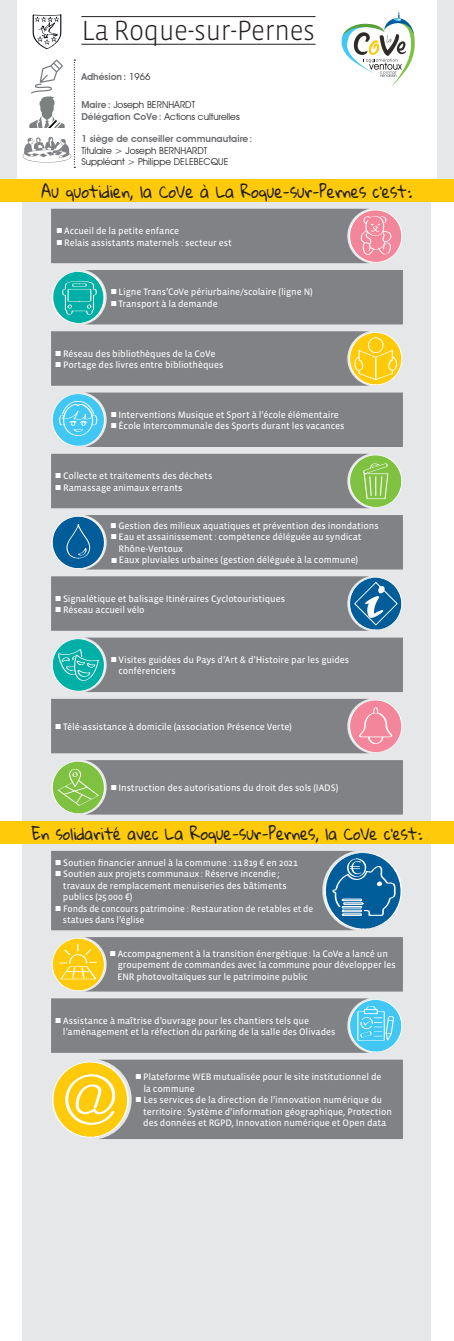
<style>
.page{position:relative;width:454px;height:1341px;background:#fff}
.page>*{position:absolute;margin:0;border:0;box-sizing:border-box;transform-origin:0 0}
.t1{font:300 28.4px "Vista Sans";letter-spacing:-.01em;color:#231f20;scale:.94 1}
.t2{font:15.2px "Gloria Hallelujah";letter-spacing:-.01em;color:#231f20;scale:.9 1}
.t3{font:14.8px "Gloria Hallelujah";letter-spacing:-.01em;color:#231f20;scale:.9 1}
.t4{font:9.6px/11.5px "Vista Sans Reg";letter-spacing:-.01em;color:#fff}
.t5{font:9.6px/11.5px "Advantage";color:#231f20}
.t6{font:9.6px/11.5px "Vista Sans Reg";letter-spacing:-.01em;color:#fff;scale:.96 1}
.t7{font:600 9.6px "Advantage";color:#6c6d70}
.s1{font-weight:400;color:#231f20}
.s2{font-weight:600;color:#6c6d70}
.s3{font-size:15.2px}
</style>
<div class="page">
<div style="left:23px;top:0;width:408px;height:1340px;background:#e6e7e9"></div>
<div style="left:0;top:0;width:453px;height:193px;background:#e6e7e9"></div>
<div style="left:17px;top:0;width:420px;height:198px;background:#fff"></div>
<hr style="left:81px;top:16px;width:234px;height:1px;background:#231f20">
<hr style="left:81px;top:44px;width:234px;height:1px;background:#231f20">
<div style="left:0;top:179px;width:454px;height:23px;background:#feca0a"></div>
<svg style="left:23px;top:60px;width:52px;height:108px"></svg>
<svg style="left:33px;top:14px;width:28px;height:35px"></svg>
<div style="left:0;top:821px;width:454px;height:23px;background:#feca0a"></div>
<svg style="left:52px;top:1059px;width:351px;height:79px;background:#99947d"></svg>
<svg style="left:51px;top:209px;width:351px;height:54px;background:#90878b"></svg>
<svg style="left:52px;top:270px;width:351px;height:54px;background:#788b8c"></svg>
<svg style="left:51px;top:331px;width:351px;height:55px;background:#918e7f"></svg>
<svg style="left:52px;top:392px;width:351px;height:55px;background:#7f8e95"></svg>
<svg style="left:51px;top:454px;width:351px;height:54px;background:#848c82"></svg>
<svg style="left:51px;top:576px;width:351px;height:54px;background:#7a848c"></svg>
<svg style="left:51px;top:698px;width:351px;height:55px;background:#91888c"></svg>
<svg style="left:51px;top:998px;width:351px;height:54px;background:#7f8e95"></svg>
<svg style="left:52px;top:515px;width:351px;height:54px;background:#76828b"></svg>
<svg style="left:52px;top:637px;width:351px;height:55px;background:#798c8d"></svg>
<svg style="left:52px;top:760px;width:351px;height:54px;background:#848c82"></svg>
<svg style="left:52px;top:937px;width:351px;height:54px;background:#918d7d"></svg>
<div style="left:51px;top:850px;width:304px;height:80px;background:#808285"></div>
<svg style="left:323px;top:851px;width:79px;height:78px"></svg>
<svg style="left:341px;top:11px;width:74px;height:76px"></svg>
<h1 class="t1" style="left:82px;top:15px;width:249px">La Roque-sur-Pernes</h1>
<p class="t7" style="left:81px;top:71px;width:71px">Adhésion: <span class="s1">1966</span></p>
<p class="t5" style="left:81px;top:99px;width:160px"><span class="s2">Maire:</span> Joseph BERNHARDT<br><span class="s2">Délégation CoVe:</span> Actions culturelles</p>
<p class="t7" style="left:81px;top:133px;width:172px">1 siège de conseiller communautaire:</p>
<p class="t5" style="left:81px;top:144px;width:148px">Titulaire &gt; Joseph BERNHARDT<br>Suppléant &gt; Philippe DELEBECQUE</p>
<h2 class="t2" style="left:42px;top:184px;width:413px">Au quotidien, la CoVe à La Roque-sur-Pernes c’est:</h2>
<p class="t4" style="left:57px;top:225px;width:124px">■ Accueil de la petite enfance</p>
<p class="t4" style="left:57px;top:237px;width:176px">■ Relais assistants maternels : secteur est</p>
<p class="t4" style="left:111px;top:286px;width:203px">■ Ligne Trans’CoVe périurbaine/scolaire (ligne N)</p>
<p class="t4" style="left:111px;top:298px;width:108px">■ Transport à la demande</p>
<p class="t4" style="left:56px;top:348px;width:161px">■ Réseau des bibliothèques de la CoVe</p>
<p class="t4" style="left:56px;top:359px;width:169px">■ Portage des livres entre bibliothèques</p>
<p class="t4" style="left:111px;top:409px;width:229px">■ Interventions Musique et Sport à l’école élémentaire</p>
<p class="t4" style="left:111px;top:420px;width:235px">■ École Intercommunale des Sports durant les vacances</p>
<p class="t4" style="left:56px;top:470px;width:158px">■ Collecte et traitements des déchets</p>
<p class="t4" style="left:56px;top:481px;width:128px">■ Ramassage animaux errants</p>
<p class="t4" style="left:111px;top:520px;width:269px">■ Gestion des milieux aquatiques et prévention des inondations</p>
<p class="t4" style="left:118px;top:531px;width:244px;text-indent:-7px">■ Eau et assainissement : compétence déléguée au syndicat<br>Rhône-Ventoux</p>
<p class="t4" style="left:111px;top:554px;width:248px">■ Eaux pluviales urbaines (gestion déléguée à la commune)</p>
<p class="t4" style="left:56px;top:592px;width:231px">■ Signalétique et balisage Itinéraires Cyclotouristiques</p>
<p class="t4" style="left:56px;top:604px;width:91px">■ Réseau accueil vélo</p>
<p class="t4" style="left:118px;top:654px;width:232px;text-indent:-7px">■ Visites guidées du Pays d’Art &amp; d’Histoire par les guides conférenciers</p>
<p class="t4" style="left:56px;top:721px;width:238px">■ Télé-assistance à domicile (association Présence Verte)</p>
<p class="t4" style="left:111px;top:782px;width:229px">■ Instruction des autorisations du droit des sols (IADS)</p>
<h3 class="t3" style="left:32px;top:826px;width:435px">En solidarité avec <span class="s3">La Roque-sur-Pernes</span>, la CoVe c’est:</h3>
<p class="t4" style="left:56px;top:856px;width:243px">■ Soutien financier annuel à la commune : 11 819 € en 2021</p>
<p class="t4" style="left:63px;top:868px;width:225px;text-indent:-7px">■ Soutien aux projets communaux: Réserve incendie; travaux de remplacement menuiseries des bâtiments publics (25000 €)</p>
<p class="t6" style="left:63px;top:902px;width:262px;text-indent:-7px">■ Fonds de concours patrimoine : Restauration de retables et de statues dans l’église</p>
<p class="t4" style="left:117px;top:947px;width:279px;text-indent:-7px">■ Accompagnement à la transition énergétique: la CoVe a lancé un groupement de commandes avec la commune pour développer les<br>ENR photovoltaïques sur le patrimoine public</p>
<p class="t4" style="left:63px;top:1014px;width:274px;text-indent:-7px">■ Assistance à maîtrise d’ouvrage pour les chantiers tels que l’aménagement et la réfection du parking de la salle des Olivades</p>
<p class="t4" style="left:143px;top:1071px;width:240px;text-indent:-8px">■ Plateforme WEB mutualisée pour le site institutionnel de la commune</p>
<p class="t4" style="left:143px;top:1094px;width:250px;text-indent:-7px">■ Les services de la direction de l’innovation numérique du territoire: Système d’information géographique, Protection des données et RGPD, Innovation numérique et Open data</p>
</div>
